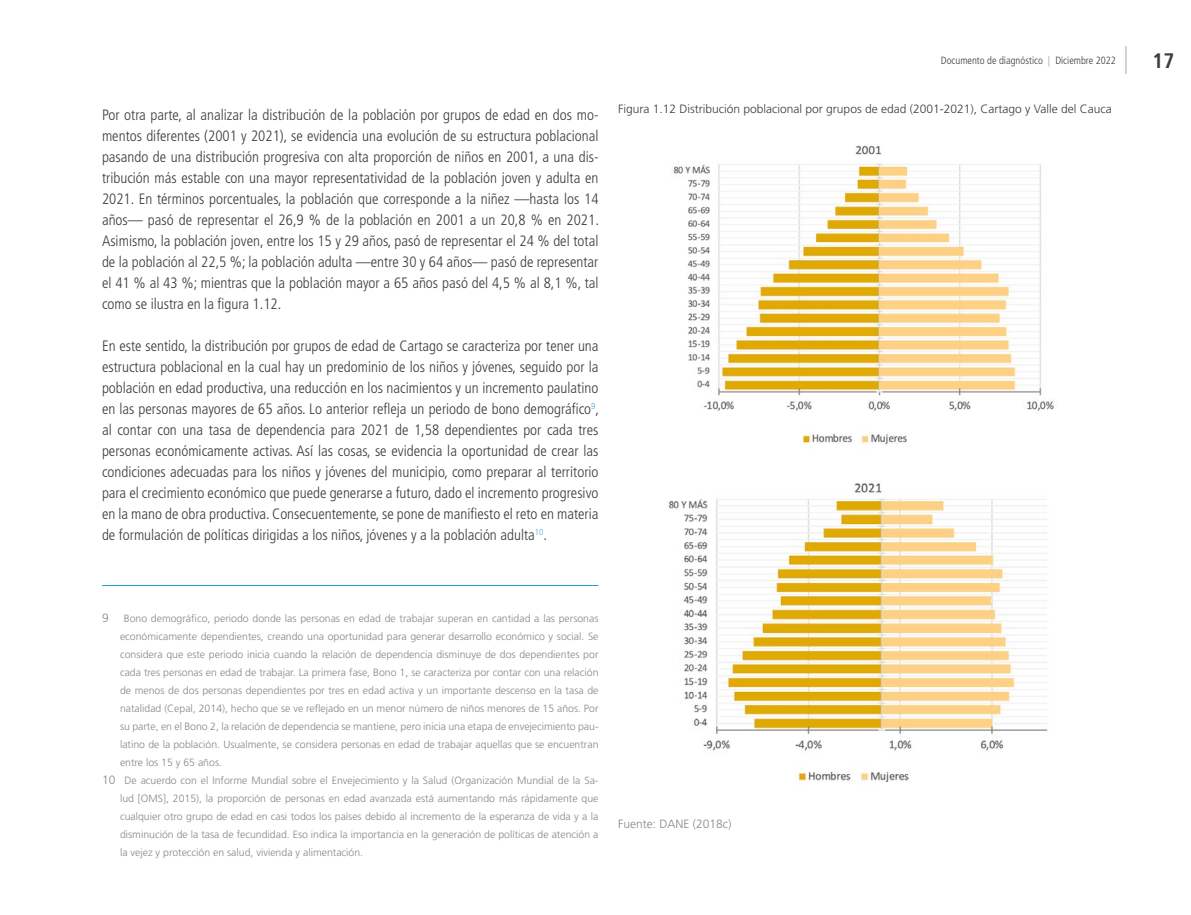
<style>
.page{position:relative;width:1191px;height:915px;background:#fff}
.page>*{position:absolute;margin:0;border:0;box-sizing:border-box;transform-origin:0 0}
.t1{font:700 condensed 21px "Frutiger LT Std";color:#3c3c3b}
.t2{font:300 condensed 15px/21px "Frutiger LT Std";color:#3c3c3b}
.t3{font:300 12px "Frutiger LT Std";color:#3c3c3b}
.t4{font:300 12px "Frutiger LT Std";color:#878787}
.t5{font:300 10.5px "Frutiger LT Std";color:#878787}
.t6{font:300 condensed 10.5px "Frutiger LT Std";color:#3c3c3b}
.s1{color:#878787}
.s2{font-size:12px}
</style>
<div class="page">
<hr style="left:102px;top:585px;width:496px;height:1px;background:#1d9dd8">
<img style="left:673px;top:145px;width:381px;height:300px">
<img style="left:669px;top:483px;width:379px;height:299px">
<svg style="left:1125px;top:46px;width:1px;height:28px"></svg>
<p class="t2" style="left:102px;top:105px;width:498px">Por otra parte, al analizar la distribución de la población por grupos de edad en dos mo&shy;mentos diferentes (2001 y 2021), se evidencia una evolución de su estructura poblacional pasando de una distribución progresiva con alta proporción de niños en 2001, a una dis&shy;tribución más estable con una mayor representatividad de la población joven y adulta en 2021. En términos porcentuales, la población que corresponde a la niñez —hasta los 14 años— pasó de representar el 26,9 % de la población en 2001 a un 20,8 % en 2021.<br>Asimismo, la población joven, entre los 15 y 29 años, pasó de representar el 24 % del total de la población al 22,5 %; la población adulta —entre 30 y 64 años— pasó de representar el 41 % al 43 %; mientras que la población mayor a 65 años pasó del 4,5 % al 8,1 %, tal como se ilustra en la figura 1. 12.</p>
<p class="t2" style="left:102px;top:336px;width:498px;text-align:justify">En este sentido, la distribución por grupos de edad de Cartago se caracteriza por tener una estructura poblacional en la cual hay un predominio de los niños y jóvenes, seguido por la población en edad productiva, una reducción en los nacimientos y un incremento paulatino en las personas mayores de 65 años. Lo anterior refleja un periodo de bono demográfico<sup>9</sup>, al contar con una tasa de dependencia para 2021 de 1,58 dependientes por cada tres personas económicamente activas. Así las cosas, se evidencia la oportunidad de crear las condiciones adecuadas para los niños y jóvenes del municipio, como preparar al territorio para el crecimiento económico que puede generarse a futuro, dado el incremento progresivo en la mano de obra productiva. Consecuentemente, se pone de manifiesto el reto en materia de formulación de políticas dirigidas a los niños, jóvenes y a la población adulta<sup>10</sup>.</p>
<p class="t6" style="left:941px;top:54px;width:176px">Documento de diagnóstico <span class="s1">|</span> Diciembre 2022</p>
<h1 class="t1" style="left:1152px;top:48px;width:23px">17</h1>
<p class="t3" style="left:618px;top:102px;width:495px">Figura 1.12 Distribución poblacional por grupos de edad (2001-2021), Cartago y Valle del Cauca</p>
<p class="t4" style="left:102px;top:610px;width:8px">9</p>
<p class="t5" style="left:124px;top:611px;width:476px">Bono demográfico, periodo donde las personas en edad de trabajar superan en cantidad a las personas</p>
<p class="t5" style="left:120px;top:629px;width:480px">económicamente dependientes, creando una oportunidad para generar desarrollo económico y social. Se</p>
<p class="t5" style="left:120px;top:647px;width:480px">considera que este periodo inicia cuando la relación de dependencia disminuye de dos dependientes por</p>
<p class="t5" style="left:120px;top:665px;width:480px">cada tres personas en edad de trabajar. La primera fase, Bono 1, se caracteriza por contar con una relación</p>
<p class="t5" style="left:120px;top:683px;width:480px">de menos de dos personas dependientes por tres en edad activa y un importante descenso en la tasa de</p>
<p class="t5" style="left:120px;top:701px;width:480px">natalidad (Cepal, 2014), hecho que se ve reflejado en un menor número de niños menores de 15 años. Por</p>
<p class="t5" style="left:120px;top:719px;width:480px">su parte, en el Bono 2, la relación de dependencia se mantiene, pero inicia una etapa de envejecimiento pau-</p>
<p class="t5" style="left:120px;top:737px;width:480px">latino de la población. Usualmente, se considera personas en edad de trabajar aquellas que se encuentran</p>
<p class="t5" style="left:120px;top:755px;width:103px">entre los 15 y 65 años.</p>
<p class="t5" style="left:102px;top:773px;width:498px"><span class="s2">10</span> De acuerdo con el Informe Mundial sobre el Envejecimiento y la Salud (Organización Mundial de la Sa-</p>
<p class="t5" style="left:120px;top:791px;width:480px">lud [OMS], 2015), la proporción de personas en edad avanzada está aumentando más rápidamente que</p>
<p class="t5" style="left:120px;top:809px;width:480px">cualquier otro grupo de edad en casi todos los países debido al incremento de la esperanza de vida y a la</p>
<p class="t5" style="left:120px;top:827px;width:480px">disminución de la tasa de fecundidad. Eso indica la importancia en la generación de políticas de atención a</p>
<p class="t5" style="left:120px;top:845px;width:245px">la vejez y protección en salud, vivienda y alimentación.</p>
<p class="t4" style="left:618px;top:816px;width:115px">Fuente: DANE (2018c)</p>
</div>
